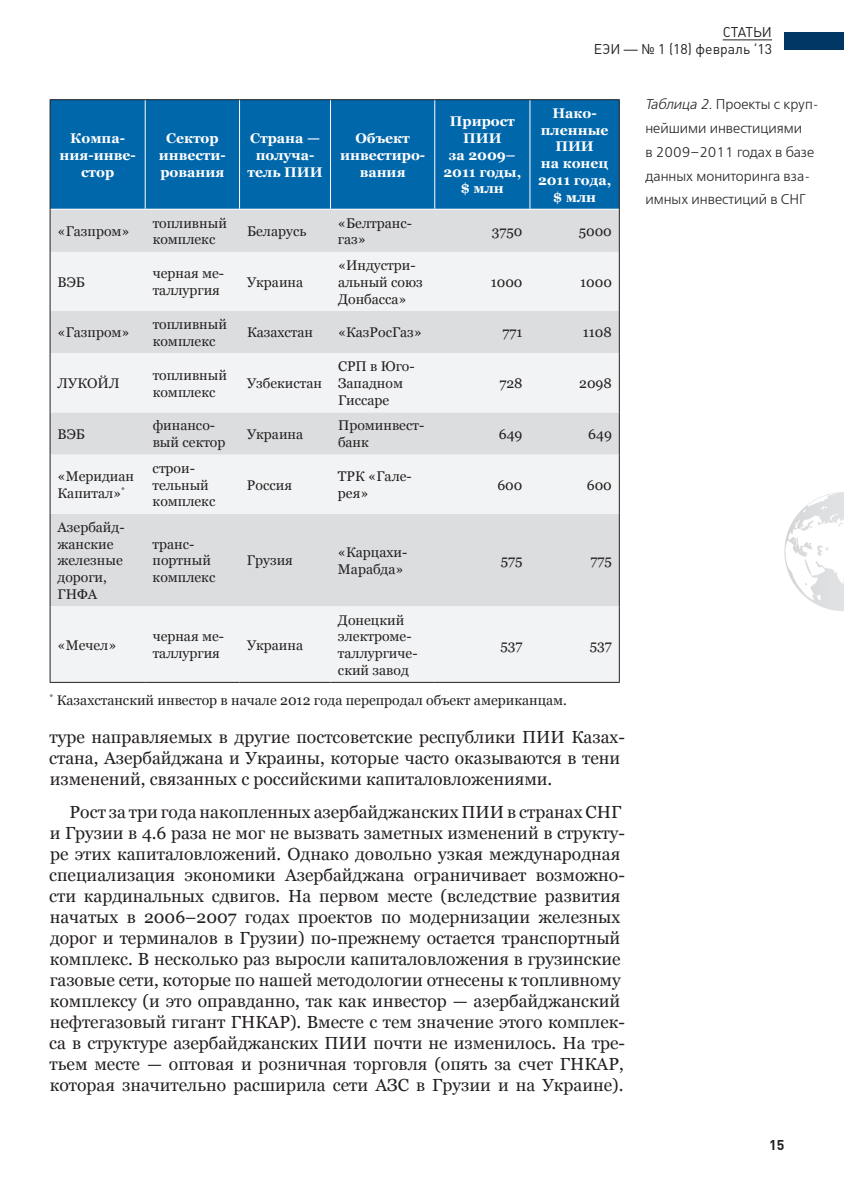
<style>
.page{position:relative;width:844px;height:1191px;background:#fff}
.page>*{position:absolute;margin:0;border:0;box-sizing:border-box;transform-origin:0 0}
.t1{font:17.5px/21px "Georgia";color:#231f20}
.t2{font:14px/16.8px "Georgia";color:#231f20}
.t3{font:700 14px/16.8px "Georgia";color:#fff;text-align:center}
.t4{font:14px/23.8px "Free Set Light C";color:#231f20}
.t5{font:14px "Plumb";color:#231f20}
.t6{font:700 14px "Plumb";color:#231f20}
.s1{font-style:italic}
</style>
<div class="page">
<div style="left:784px;top:32px;width:59px;height:18px;background:#003765"></div>
<hr style="left:722px;top:40px;width:49px;height:1px;background:#231f20">
<svg style="left:784px;top:492px;width:59px;height:119px"></svg>
<div style="left:51px;top:100px;width:567px;height:109px;background:#0067aa"></div>
<div style="left:51px;top:210px;width:567px;height:42px;background:#dcdddf"></div>
<svg style="left:51px;top:252px;width:567px;height:430px;fill:#f2f3f4"></svg>
<hr style="left:145px;top:100px;width:1px;height:109px;background:#fff">
<hr style="left:239px;top:100px;width:1px;height:109px;background:#fff">
<hr style="left:330px;top:100px;width:1px;height:109px;background:#fff">
<hr style="left:434px;top:100px;width:1px;height:109px;background:#fff">
<hr style="left:529px;top:100px;width:1px;height:109px;background:#fff">
<hr style="left:50px;top:99px;width:95px;height:1px;background:#231f20">
<hr style="left:50px;top:100px;width:1px;height:109px;background:#231f20">
<hr style="left:145px;top:99px;width:94px;height:1px;background:#231f20">
<hr style="left:239px;top:99px;width:91px;height:1px;background:#231f20">
<hr style="left:330px;top:99px;width:104px;height:1px;background:#231f20">
<hr style="left:434px;top:99px;width:96px;height:1px;background:#231f20">
<hr style="left:530px;top:99px;width:89px;height:1px;background:#231f20">
<hr style="left:618px;top:100px;width:1px;height:109px;background:#231f20">
<hr style="left:50px;top:209px;width:1px;height:43px;background:#231f20">
<hr style="left:618px;top:209px;width:1px;height:43px;background:#231f20">
<hr style="left:50px;top:252px;width:1px;height:59px;background:#231f20">
<hr style="left:618px;top:252px;width:1px;height:59px;background:#231f20">
<hr style="left:50px;top:311px;width:1px;height:42px;background:#231f20">
<hr style="left:618px;top:311px;width:1px;height:42px;background:#231f20">
<hr style="left:50px;top:353px;width:1px;height:59px;background:#231f20">
<hr style="left:618px;top:353px;width:1px;height:59px;background:#231f20">
<hr style="left:50px;top:412px;width:1px;height:43px;background:#231f20">
<hr style="left:618px;top:412px;width:1px;height:43px;background:#231f20">
<hr style="left:50px;top:455px;width:1px;height:59px;background:#231f20">
<hr style="left:618px;top:455px;width:1px;height:59px;background:#231f20">
<hr style="left:50px;top:514px;width:1px;height:92px;background:#231f20">
<hr style="left:618px;top:514px;width:1px;height:92px;background:#231f20">
<hr style="left:50px;top:606px;width:1px;height:76px;background:#231f20">
<hr style="left:618px;top:606px;width:1px;height:76px;background:#231f20">
<hr style="left:50px;top:682px;width:95px;height:1px;background:#231f20">
<hr style="left:145px;top:682px;width:94px;height:1px;background:#231f20">
<hr style="left:239px;top:682px;width:91px;height:1px;background:#231f20">
<hr style="left:330px;top:682px;width:104px;height:1px;background:#231f20">
<hr style="left:434px;top:682px;width:96px;height:1px;background:#231f20">
<hr style="left:530px;top:682px;width:89px;height:1px;background:#231f20">
<p class="t5" style="left:722px;top:24px;width:48px">Статьи</p>
<p class="t3" style="left:59px;top:130px;width:78px">Компа&shy;ния-инве&shy;стор</p>
<p class="t3" style="left:159px;top:130px;width:69px">Сектор инвести&shy;рования</p>
<p class="t3" style="left:247px;top:130px;width:77px">Страна — получа&shy;тель ПИИ</p>
<p class="t3" style="left:340px;top:130px;width:87px">Объект инвестиро&shy;вания</p>
<p class="t5" style="left:593px;top:41px;width:180px">ЕЭИ — № 1 (18) февраль ‘13</p>
<p class="t3" style="left:443px;top:113px;width:79px">Прирост<br>ПИИ<br>за 2009–<br>2011 годы, $ млн</p>
<p class="t3" style="left:538px;top:104px;width:75px">Нако&shy;пленные<br>ПИИ<br>на конец<br>2011 года, $ млн</p>
<p class="t4" style="left:645px;top:93px;width:175px"><span class="s1">Таблица 2.</span> Проекты с круп&shy;нейшими инвестициями<br>в 2009–2011 годах в базе данных мониторинга вза&shy;имных инвестиций в СНГ</p>
<p class="t2" style="left:58px;top:223px;width:74px">«Газпром»</p>
<p class="t2" style="left:153px;top:215px;width:76px">топливный комплекс</p>
<p class="t2" style="left:247px;top:223px;width:61px">Беларусь</p>
<p class="t2" style="left:338px;top:215px;width:75px">«Белтранс&shy;газ»</p>
<p class="t2" style="left:491px;top:223px;width:32px">3750</p>
<p class="t2" style="left:578px;top:223px;width:35px">5000</p>
<p class="t2" style="left:58px;top:274px;width:29px">ВЭБ</p>
<p class="t2" style="left:153px;top:265px;width:73px">черная ме&shy;таллургия</p>
<p class="t2" style="left:247px;top:274px;width:58px">Украина</p>
<p class="t2" style="left:338px;top:257px;width:86px">«Индустри&shy;альный союз<br>Донбасса»</p>
<p class="t2" style="left:490px;top:274px;width:33px">1000</p>
<p class="t2" style="left:580px;top:274px;width:33px">1000</p>
<p class="t2" style="left:58px;top:324px;width:74px">«Газпром»</p>
<p class="t2" style="left:153px;top:316px;width:76px">топливный комплекс</p>
<p class="t2" style="left:247px;top:324px;width:68px">Казахстан</p>
<p class="t2" style="left:338px;top:324px;width:85px">«КазРосГаз»</p>
<p class="t2" style="left:502px;top:324px;width:22px">771</p>
<p class="t2" style="left:582px;top:324px;width:30px">1108</p>
<p class="t2" style="left:58px;top:375px;width:63px">ЛУКОЙЛ</p>
<p class="t2" style="left:153px;top:367px;width:76px">топливный комплекс</p>
<p class="t2" style="left:247px;top:375px;width:76px">Узбекистан</p>
<p class="t2" style="left:338px;top:358px;width:78px">СРП в Юго-<br>Западном<br>Гиссаре</p>
<p class="t2" style="left:499px;top:375px;width:25px">728</p>
<p class="t2" style="left:579px;top:375px;width:34px">2098</p>
<p class="t2" style="left:58px;top:426px;width:29px">ВЭБ</p>
<p class="t2" style="left:153px;top:417px;width:74px">финансо&shy;вый сектор</p>
<p class="t2" style="left:247px;top:426px;width:58px">Украина</p>
<p class="t2" style="left:338px;top:417px;width:88px">Проминвест&shy;банк</p>
<p class="t2" style="left:498px;top:426px;width:25px">649</p>
<p class="t2" style="left:588px;top:426px;width:25px">649</p>
<p class="t2" style="left:58px;top:468px;width:78px">«Меридиан<br>Капитал»<sup>*</sup></p>
<p class="t2" style="left:153px;top:460px;width:64px">строи&shy;тельный комплекс</p>
<p class="t2" style="left:247px;top:476px;width:47px">Россия</p>
<p class="t2" style="left:338px;top:468px;width:75px">ТРК «Гале&shy;рея»</p>
<p class="t2" style="left:497px;top:476px;width:27px">600</p>
<p class="t2" style="left:586px;top:476px;width:27px">600</p>
<p class="t2" style="left:57px;top:519px;width:69px">Азербайд&shy;жанские железные дороги,<br>ГНФА</p>
<p class="t2" style="left:153px;top:535px;width:64px">транс&shy;портный комплекс</p>
<p class="t2" style="left:247px;top:552px;width:47px">Грузия</p>
<p class="t2" style="left:338px;top:544px;width:71px">«Карцахи-<br>Марабда»</p>
<p class="t2" style="left:500px;top:552px;width:23px">575</p>
<p class="t2" style="left:590px;top:552px;width:23px">775</p>
<p class="t2" style="left:57px;top:637px;width:60px">«Мечел»</p>
<p class="t2" style="left:153px;top:628px;width:73px">черная ме&shy;таллургия</p>
<p class="t2" style="left:247px;top:637px;width:58px">Украина</p>
<p class="t2" style="left:338px;top:611px;width:81px">Донецкий электроме&shy;таллургиче&shy;ский завод</p>
<p class="t2" style="left:500px;top:637px;width:24px">537</p>
<p class="t2" style="left:589px;top:637px;width:24px">537</p>
<p class="t2" style="left:50px;top:691px;width:518px"><sup>*</sup> Казахстанский инвестор в начале 2012 года перепродал объект американцам.</p>
<p class="t1" style="left:49px;top:726px;width:577px">туре направляемых в другие постсоветские республики ПИИ Казах&shy;стана, Азербайджана и Украины, которые часто оказываются в тени изменений, связанных с российскими капиталовложениями.</p>
<p class="t1" style="left:49px;top:801px;width:577px;text-indent:20px">Рост за три года накопленных азербайджанских ПИИ в странах СНГ и Грузии в 4.6 раза не мог не вызвать заметных изменений в структу&shy;ре этих капиталовложений. Однако довольно узкая международная специализация экономики Азербайджана ограничивает возможно&shy;сти кардинальных сдвигов. На первом месте (вследствие развития начатых в 2006–2007 годах проектов по модернизации железных дорог и терминалов в Грузии) по-прежнему остается транспортный комплекс. В несколько раз выросли капиталовложения в грузинские газовые сети, которые по нашей методологии отнесены к топливному комплексу (и это оправданно, так как инвестор — азербайджанский нефтегазовый гигант ГНКАР). Вместе с тем значение этого комплек&shy;са в структуре азербайджанских ПИИ почти не изменилось. На тре&shy;тьем месте — оптовая и розничная торговля (опять за счет ГНКАР, которая значительно расширила сети АЗС в Грузии и на Украине).</p>
<p class="t6" style="left:769px;top:1137px;width:17px">15</p>
</div>
